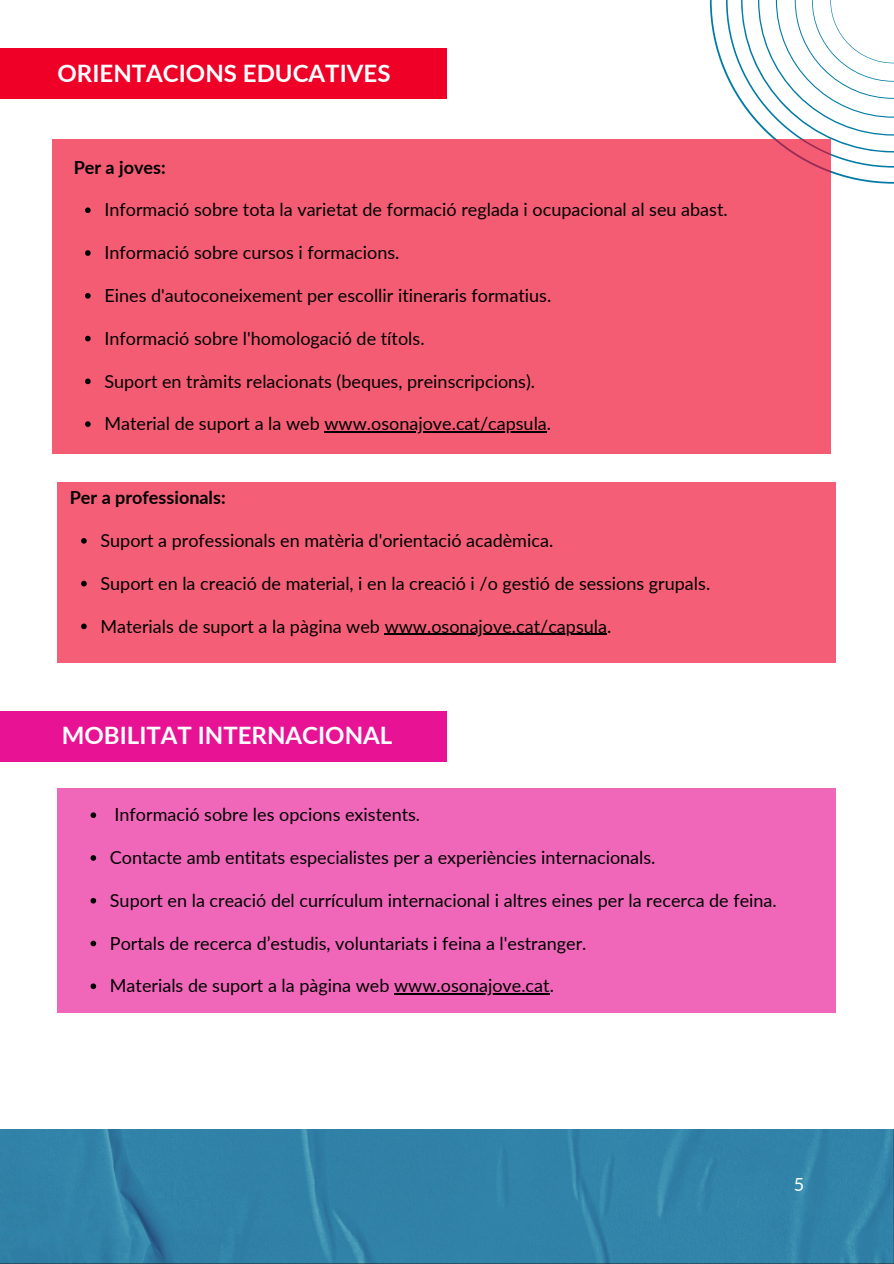
<style>
.page{position:relative;width:894px;height:1264px;background:#fff}
.page>*{position:absolute;margin:0;border:0;box-sizing:border-box;transform-origin:0 0}
.t1{font:700 24px "Lato";color:#fff}
.t2{font:18px "Lato";color:#000}
.t3{font:700 18px "Lato";color:#000}
.t4{font:18px "Lato";color:#fff}
</style>
<div class="page">
<div style="left:0;top:711px;width:446px;height:51px;background:#e81294"></div>
<svg style="left:709px;top:0;width:184px;height:183px"></svg>
<img style="left:0;top:1129px;width:893px;height:134px">
<div style="left:53px;top:139px;width:777px;height:315px;background:#f45c74"></div>
<svg style="left:85px;top:207px;width:6px;height:6px"></svg>
<svg style="left:85px;top:250px;width:6px;height:6px"></svg>
<svg style="left:85px;top:293px;width:6px;height:5px"></svg>
<svg style="left:85px;top:336px;width:6px;height:5px"></svg>
<svg style="left:85px;top:378px;width:6px;height:6px"></svg>
<svg style="left:85px;top:421px;width:6px;height:6px"></svg>
<hr style="left:324px;top:431px;width:222px;height:1px;background:#000">
<div style="left:0;top:48px;width:446px;height:51px;background:#ef0027"></div>
<div style="left:58px;top:788px;width:777px;height:225px;background:#f067ba"></div>
<svg style="left:90px;top:812px;width:6px;height:6px"></svg>
<svg style="left:90px;top:855px;width:6px;height:5px"></svg>
<svg style="left:90px;top:897px;width:6px;height:6px"></svg>
<svg style="left:90px;top:940px;width:6px;height:6px"></svg>
<svg style="left:90px;top:983px;width:6px;height:6px"></svg>
<hr style="left:394px;top:993px;width:155px;height:1px;background:#000">
<div style="left:58px;top:482px;width:777px;height:181px;background:#f45f77"></div>
<svg style="left:81px;top:538px;width:6px;height:5px"></svg>
<svg style="left:81px;top:581px;width:6px;height:5px"></svg>
<svg style="left:81px;top:623px;width:6px;height:6px"></svg>
<hr style="left:384px;top:633px;width:223px;height:2px;background:#000">
<p class="t1" style="left:58px;top:59px;width:334px">ORIENTACIONS EDUCATIVES</p>
<p class="t3" style="left:74px;top:156px;width:93px">Per a joves:</p>
<h1 class="t2" style="left:104px;top:199px;width:624px">Informació sobre tota la varietat de formació reglada i ocupacional al seu abast.</h1>
<h2 class="t2" style="left:104px;top:241px;width:296px">Informació sobre cursos i formacions.</h2>
<p class="t2" style="left:104px;top:284px;width:448px">Eines d'autoconeixement per escollir itineraris formatius.</p>
<p class="t2" style="left:104px;top:327px;width:321px">Informació sobre l'homologació de títols.</p>
<p class="t2" style="left:104px;top:370px;width:432px">Suport en tràmits relacionats (beques, preinscripcions).</p>
<p class="t2" style="left:104px;top:412px;width:448px">Material de suport a la web www.osonajove.cat/capsula.</p>
<p class="t3" style="left:70px;top:486px;width:157px">Per a professionals:</p>
<p class="t2" style="left:100px;top:529px;width:454px">Suport a professionals en matèria d'orientació acadèmica.</p>
<p class="t2" style="left:100px;top:572px;width:611px">Suport en la creació de material, i en la creació i /o gestió de sessions grupals.</p>
<p class="t2" style="left:100px;top:615px;width:512px">Materials de suport a la pàgina web www.osonajove.cat/capsula.</p>
<h1 class="t1" style="left:62px;top:720px;width:332px">MOBILITAT INTERNACIONAL</h1>
<h2 class="t2" style="left:114px;top:803px;width:307px">Informació sobre les opcions existents.</h2>
<p class="t2" style="left:110px;top:846px;width:547px">Contacte amb entitats especialistes per a experiències internacionals.</p>
<p class="t2" style="left:110px;top:889px;width:668px">Suport en la creació del currículum internacional i altres eines per la recerca de feina.</p>
<p class="t2" style="left:110px;top:931px;width:478px">Portals de recerca d’estudis, voluntariats i feina a l'estranger.</p>
<h1 class="t2" style="left:110px;top:974px;width:445px">Materials de suport a la pàgina web www.osonajove.cat.</h1>
<p class="t4" style="left:793px;top:1172px;width:12px">5</p>
</div>
